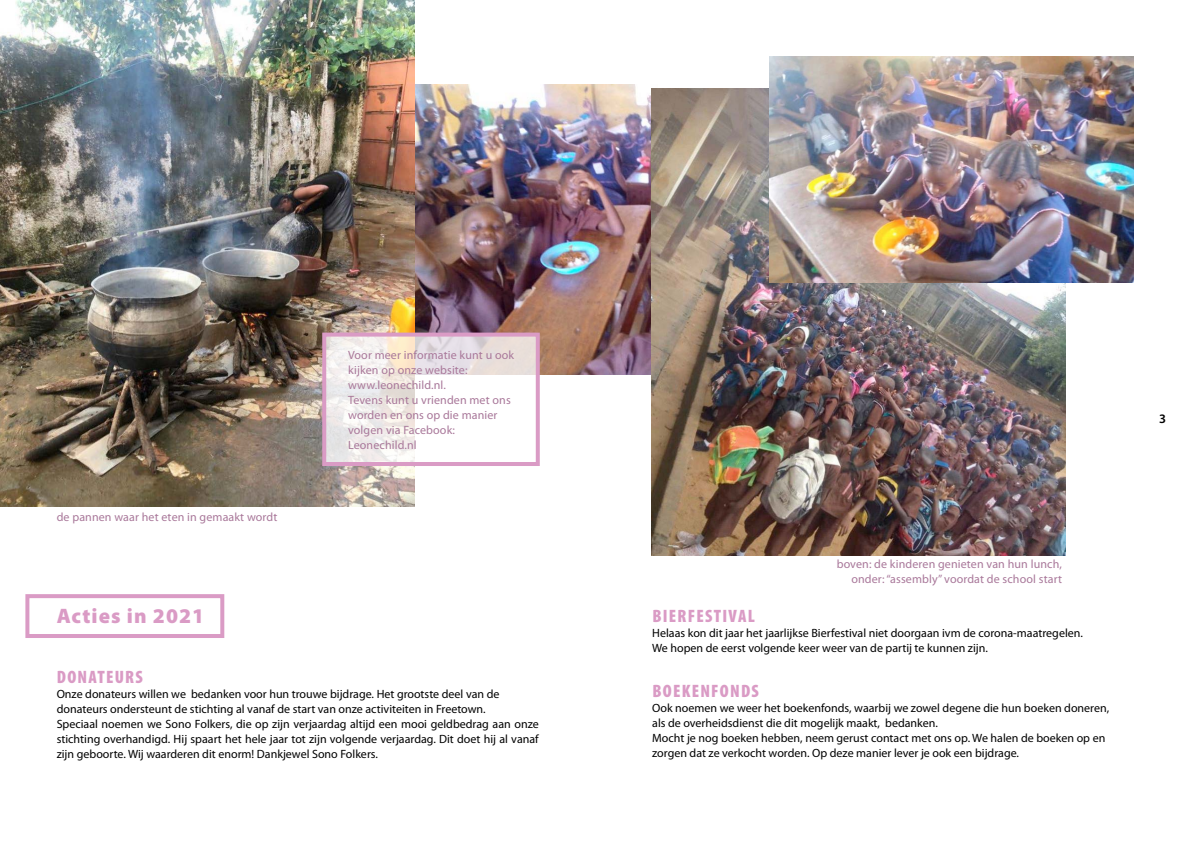
<style>
.page{position:relative;width:1191px;height:842px;background:#fff}
.page>*{position:absolute;margin:0;border:0;box-sizing:border-box;transform-origin:0 0}
.t1{font:900 21px "Myriad Pro";letter-spacing:.05em;color:#da9bc5}
.t2{font:900 condensed 18px "Myriad Pro";letter-spacing:.07em;color:#da9bc5}
.t3{font:600 13px "Myriad Pro";color:#000}
.t4{font:12px/15px "Myriad Pro";color:#000}
.t5{font:12px/15px "Myriad Pro";letter-spacing:.01em;color:#a9789a}
</style>
<div class="page">
<img style="left:414px;top:84px;width:243px;height:290px">
<img style="left:0;top:0;width:414px;height:507px">
<div style="left:25px;top:594px;width:199px;height:44px;border:4px solid #da9bc5"></div>
<svg style="left:327px;top:338px;width:208px;height:123px"></svg>
<div style="left:322px;top:333px;width:218px;height:133px;border:4px solid #da9bc5"></div>
<img style="left:651px;top:89px;width:414px;height:467px">
<img style="left:769px;top:57px;width:364px;height:226px">
<p class="t5" style="left:57px;top:509px;width:222px">de pannen waar het eten in gemaakt wordt</p>
<h1 class="t1" style="left:57px;top:602px;width:149px">Acties in 2021</h1>
<p class="t5" style="left:348px;top:347px;width:167px">Voor meer informatie kunt u ook kijken op onze website: www.leonechild.nl.<br>Tevens kunt u vrienden met ons worden en ons op die manier volgen via Facebook:<br>Leonechild.nl</p>
<h2 class="t2" style="left:57px;top:665px;width:87px">DONATEURS</h2>
<p class="t4" style="left:57px;top:686px;width:483px">Onze donateurs willen we bedanken voor hun trouwe bijdrage. Het grootste deel van de donateurs ondersteunt de stichting al vanaf de start van onze activiteiten in Freetown.<br>Speciaal noemen we Sono Folkers, die op zijn verjaardag altijd een mooi geldbedrag aan onze stichting overhandigd. Hij spaart het hele jaar tot zijn volgende verjaardag. Dit doet hij al vanaf zijn geboorte. Wij waarderen dit enorm! Dankjewel Sono Folkers.</p>
<p class="t3" style="left:1159px;top:411px;width:8px">3</p>
<p class="t5" style="left:836px;top:556px;width:227px;text-align:right">boven: de kinderen genieten van hun lunch, onder: “assembly” voordat de school start</p>
<h2 class="t2" style="left:652px;top:604px;width:104px">BIERFESTIVAL</h2>
<p class="t4" style="left:652px;top:625px;width:432px">Helaas kon dit jaar het jaarlijkse Bierfestival niet doorgaan ivm de corona-maatregelen.<br>We hopen de eerst volgende keer weer van de partij te kunnen zijn.</p>
<h2 class="t2" style="left:652px;top:679px;width:108px">BOEKENFONDS</h2>
<p class="t4" style="left:652px;top:700px;width:458px">Ook noemen we weer het boekenfonds, waarbij we zowel degene die hun boeken doneren, als de overheidsdienst die dit mogelijk maakt, bedanken.<br>Mocht je nog boeken hebben, neem gerust contact met ons op. We halen de boeken op en zorgen dat ze verkocht worden. Op deze manier lever je ook een bijdrage.</p>
</div>
